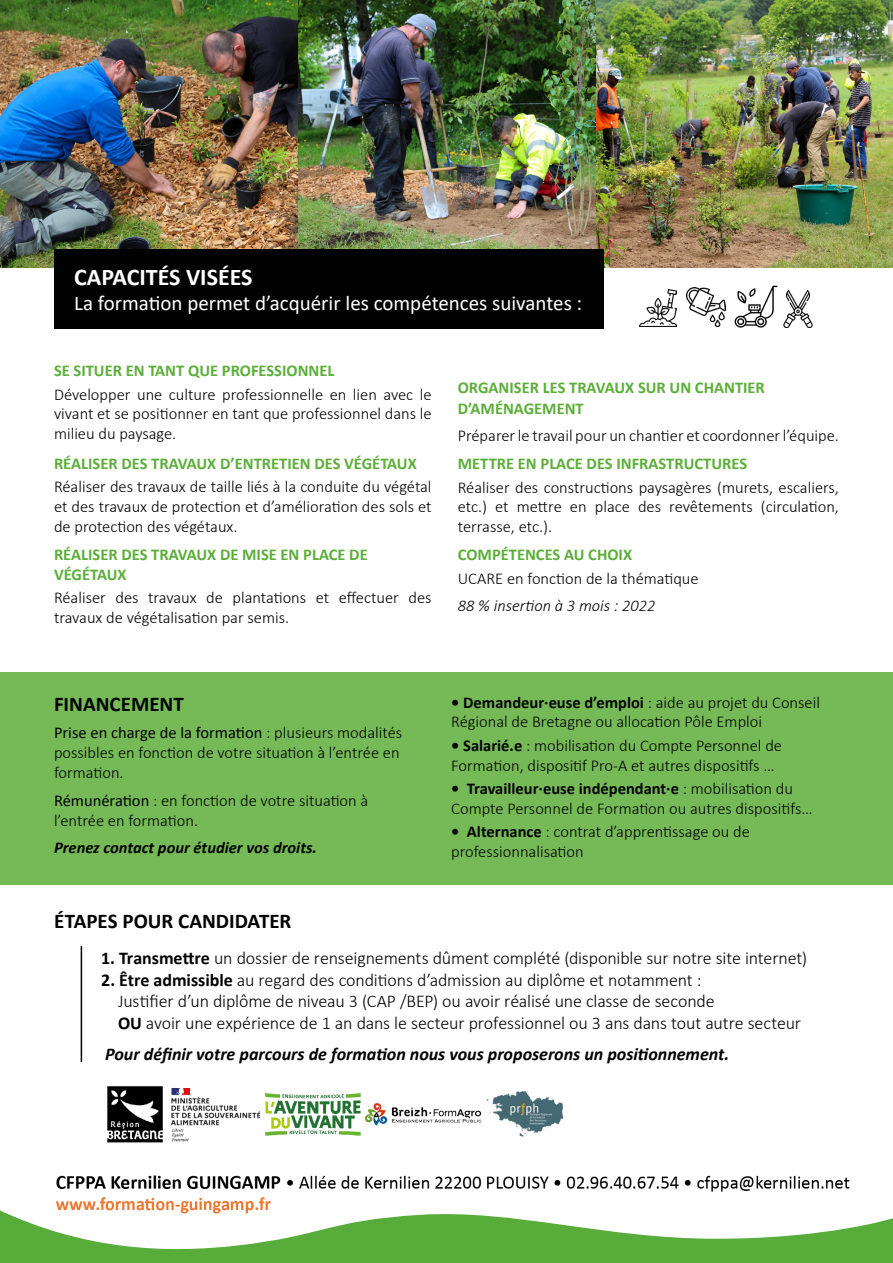
<style>
.page{position:relative;width:893px;height:1263px;background:#fff}
.page>*{position:absolute;margin:0;border:0;box-sizing:border-box;transform-origin:0 0}
.t1{font:700 24px "Calibri";color:#fff}
.t2{font:21px "Calibri";color:#fff}
.t3{font:700 21px "Calibri";color:#020203}
.t4{font:300 18px/21.6px "Calibri";letter-spacing:-.01em;color:#020203}
.t5{font:italic 700 18px "Calibri";color:#020203}
.t6{font:300 16.5px/19.8px "Calibri";color:#020203}
.t7{font:700 16.5px/19.8px "Calibri";color:#5bae38}
.t8{font:italic 700 16.5px "Calibri";color:#020203}
.t9{font:italic 300 16.5px "Calibri";color:#020203}
.s1{font-weight:400}
.s2{font-weight:700}
</style>
<div class="page">
<img style="left:595px;top:0;width:298px;height:267px">
<img style="left:298px;top:0;width:297px;height:249px">
<img style="left:0;top:0;width:298px;height:267px">
<div style="left:0;top:672px;width:893px;height:212px;background:#75ba57"></div>
<div style="left:54px;top:249px;width:550px;height:79px;background:#020203"></div>
<img style="left:783px;top:290px;width:30px;height:37px">
<img style="left:734px;top:285px;width:44px;height:42px">
<img style="left:640px;top:289px;width:37px;height:38px">
<img style="left:687px;top:288px;width:38px;height:38px">
<hr style="left:81px;top:946px;width:1px;height:116px;background:#000">
<img style="left:56px;top:1175px;width:794px;height:33px">
<svg style="left:0;top:1208px;width:893px;height:55px;fill:#58ac3a"></svg>
<img style="left:107px;top:1086px;width:457px;height:57px">
<h1 class="t1" style="left:74px;top:260px;width:180px">CAPACITÉS VISÉES</h1>
<p class="t2" style="left:74px;top:289px;width:510px">La formation permet d’acquérir les compétences suivantes :</p>
<p class="t7" style="left:54px;top:361px;width:282px">SE SITUER EN TANT QUE PROFESSIONNEL</p>
<p class="t6" style="left:54px;top:384px;width:379px;text-align:justify">Développer une culture professionnelle en lien avec le vivant et se positionner en tant que professionnel dans le milieu du paysage.</p>
<p class="t7" style="left:54px;top:453px;width:364px">RÉALISER DES TRAVAUX D’ENTRETIEN DES VÉGÉTAUX</p>
<p class="t6" style="left:54px;top:476px;width:379px;text-align:justify">Réaliser des travaux de taille liés à la conduite du végétal et des travaux de protection et d’amélioration des sols et de protection des végétaux.</p>
<p class="t7" style="left:54px;top:544px;width:315px">RÉALISER DES TRAVAUX DE MISE EN PLACE DE<br>VÉGÉTAUX</p>
<p class="t6" style="left:54px;top:587px;width:379px">Réaliser des travaux de plantations et effectuer des travaux de végétalisation par semis.</p>
<p class="t7" style="left:458px;top:376px;width:309px;line-height:21.6px">ORGANISER LES TRAVAUX SUR UN CHANTIER<br>D’AMÉNAGEMENT</p>
<p class="t6" style="left:458px;top:426px;width:383px">Préparer le travail pour un chantier et coordonner l’équipe.</p>
<p class="t7" style="left:458px;top:454px;width:291px">METTRE EN PLACE DES INFRASTRUCTURES</p>
<p class="t6" style="left:458px;top:477px;width:383px;text-align:justify">Réaliser des constructions paysagères (murets, escaliers, etc.) et mettre en place des revêtements (circulation, terrasse, etc.).</p>
<p class="t7" style="left:458px;top:545px;width:176px">COMPÉTENCES AU CHOIX</p>
<p class="t6" style="left:458px;top:568px;width:242px">UCARE en fonction de la thématique</p>
<p class="t9" style="left:458px;top:595px;width:199px">88 % insertion à 3 mois : 2022</p>
<p class="t3" style="left:54px;top:689px;width:131px">FINANCEMENT</p>
<p class="t6" style="left:54px;top:722px;width:350px"><span class="s1">Prise en charge de la formation</span> : plusieurs modalités possibles en fonction de votre situation à l’entrée en formation.</p>
<p class="t6" style="left:54px;top:791px;width:316px"><span class="s1">Rémunération</span> : en fonction de votre situation à l’entrée en formation.</p>
<p class="t8" style="left:54px;top:835px;width:264px">Prenez contact pour étudier vos droits.</p>
<p class="t6" style="left:451px;top:692px;width:370px"><span class="s2">• Demandeur·euse d’emploi</span> : aide au projet du Conseil<br>Régional de Bretagne ou allocation Pôle Emploi</p>
<p class="t6" style="left:451px;top:735px;width:332px"><span class="s2">• Salarié.e</span> : mobilisation du Compte Personnel de<br>Formation, dispositif Pro-A et autres dispositifs …</p>
<p class="t6" style="left:451px;top:778px;width:363px"><span class="s2">• Travailleur·euse indépendant·e</span> : mobilisation du<br>Compte Personnel de Formation ou autres dispositifs…</p>
<p class="t6" style="left:451px;top:822px;width:300px"><span class="s2">• Alternance</span> : contrat d’apprentissage ou de professionnalisation</p>
<p class="t3" style="left:54px;top:906px;width:239px">ÉTAPES POUR CANDIDATER</p>
<p class="t4" style="left:101px;top:947px;width:708px"><span class="s2">1. Transmettre</span> un dossier de renseignements dûment complété (disponible sur notre site internet)</p>
<p class="t4" style="left:118px;top:969px;width:685px;text-indent:-17px"><span class="s2">2. Être admissible</span> au regard des conditions d’admission au diplôme et notamment :<br>Justifier d’un diplôme de niveau 3 (CAP /BEP) ou avoir réalisé une classe de seconde<br><span class="s2">OU</span> avoir une expérience de 1 an dans le secteur professionnel ou 3 ans dans tout autre secteur</p>
<p class="t5" style="left:105px;top:1041px;width:626px">Pour définir votre parcours de formation nous vous proposerons un positionnement.</p>
</div>
